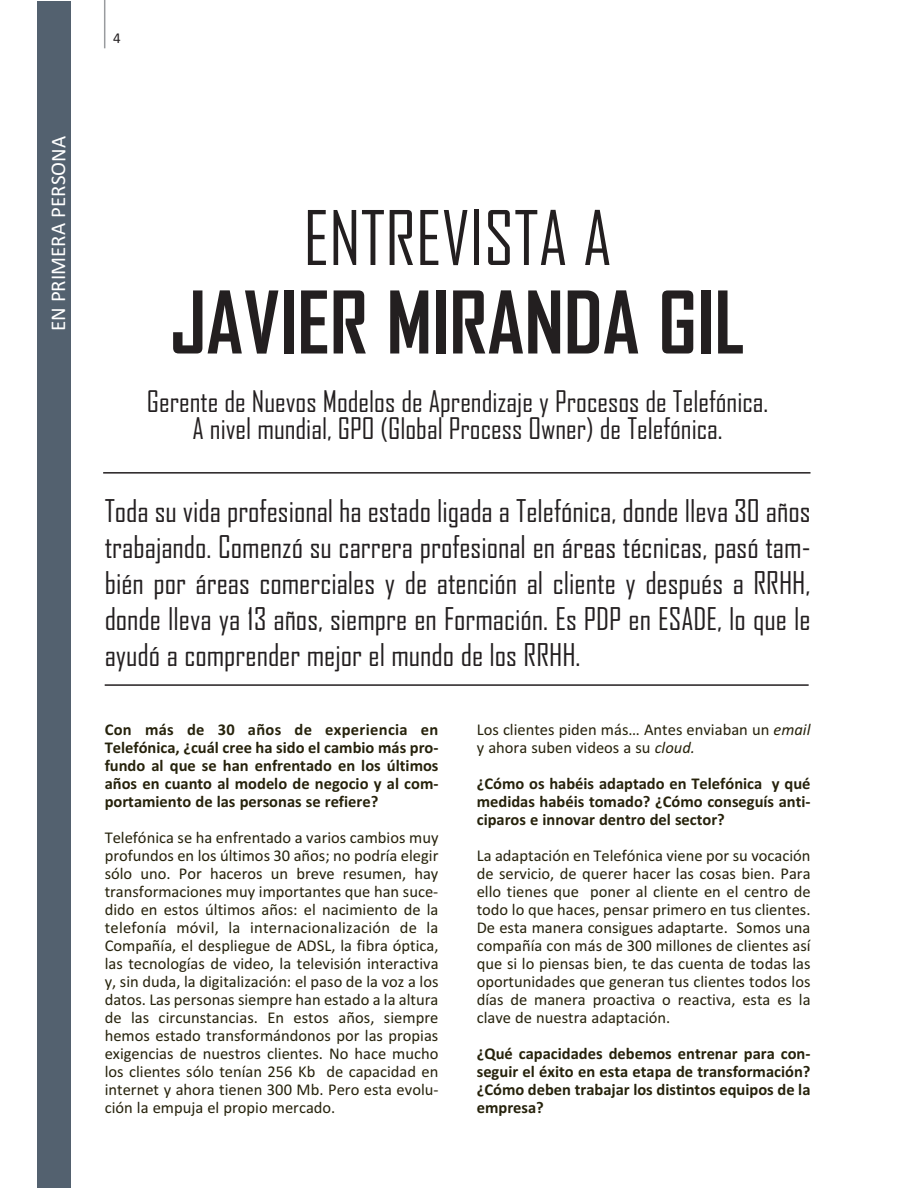
<style>
.page{position:relative;width:918px;height:1188px;background:#fff}
.page>*{position:absolute;margin:0;border:0;box-sizing:border-box;transform-origin:0 0}
.t1{font:700 82.5px "Agency FB";color:#231f20}
.t2{font:72px "Agency FB";color:#231f20}
.t3{font:30px/36px "Agency FB";color:#231f20;text-align:justify}
.t4{font:28.5px/27px "Agency FB";color:#231f20;text-align:center}
.t5{font:21px "Calibri";color:#fff}
.t6{font:16.5px/18px "Calibri";color:#26220b;text-align:justify}
.t7{font:700 16.5px/18px "Calibri";color:#26220b;text-align:justify}
.t8{font:15px "Calibri";color:#231f20}
.s1{font-style:italic}
</style>
<div class="page">
<hr style="left:104px;top:1px;width:1px;height:47px;background:#999b9e">
<div style="left:37px;top:1px;width:34px;height:1186px;background:#53616f"></div>
<hr style="left:105px;top:684px;width:704px;height:2px;background:#231f20">
<hr style="left:103px;top:472px;width:708px;height:2px;background:#231f20">
<p class="t5" style="left:51px;top:331px;width:197px;rotate:-90deg">EN PRIMERA PERSONA</p>
<p class="t8" style="left:113px;top:33px;width:9px">4</p>
<h2 class="t2" style="left:304px;top:210px;width:310px">ENTREVISTA A</h2>
<h1 class="t1" style="left:170px;top:291px;width:576px">JAVIER MIRANDA GIL</h1>
<h3 class="t4" style="left:147px;top:390px;width:623px">Gerente de Nuevos Modelos de Aprendizaje y Procesos de Telefónica.<br>A nivel mundial, GPO (Global Process Owner) de Telefónica.</h3>
<p class="t3" style="left:105px;top:495px;width:707px">Toda su vida profesional ha estado ligada a Telefónica, donde lleva 30 años trabajando. Comenzó su carrera profesional en áreas técnicas, pasó tam&shy;bién por áreas comerciales y de atención al cliente y después a RRHH, donde lleva ya 13 años, siempre en Formación. Es PDP en ESADE, lo que le ayudó a comprender mejor el mundo de los RRHH.</p>
<p class="t7" style="left:105px;top:722px;width:335px">Con más de 30 años de experiencia en Telefónica, ¿cuál cree ha sido el cambio más pro‐ fundo al que se han enfrentado en los últimos años en cuanto al modelo de negocio y al com‐ portamiento de las personas se refiere?</p>
<p class="t6" style="left:105px;top:830px;width:335px">Telefónica se ha enfrentado a varios cambios muy profundos en los últimos 30 años; no podría elegir sólo uno. Por haceros un breve resumen, hay transformaciones muy importantes que han suce‐ dido en estos últimos años: el nacimiento de la telefonía móvil, la internacionalización de la Compañía, el despliegue de ADSL, la fibra óptica, las tecnologías de video, la televisión interactiva y, sin duda, la digitalización: el paso de la voz a los datos. Las personas siempre han estado a la altura de las circunstancias. En estos años, siempre hemos estado transformándonos por las propias exigencias de nuestros clientes. No hace mucho los clientes sólo tenían 256 Kb de capacidad en internet y ahora tienen 300 Mb. Pero esta evolu‐ ción la empuja el propio mercado.</p>
<p class="t6" style="left:477px;top:722px;width:335px">Los clientes piden más… Antes enviaban un <span class="s1">email </span>y ahora suben videos a su <span class="s1">cloud.</span></p>
<p class="t7" style="left:477px;top:776px;width:335px">¿Cómo os habéis adaptado en Telefónica y qué medidas habéis tomado? ¿Cómo conseguís anti‐ ciparos e innovar dentro del sector?</p>
<p class="t6" style="left:477px;top:848px;width:335px">La adaptación en Telefónica viene por su vocación de servicio, de querer hacer las cosas bien. Para ello tienes que poner al cliente en el centro de todo lo que haces, pensar primero en tus clientes.<br>De esta manera consigues adaptarte. Somos una compañía con más de 300 millones de clientes así que si lo piensas bien, te das cuenta de todas las oportunidades que generan tus clientes todos los días de manera proactiva o reactiva, esta es la clave de nuestra adaptación.</p>
<p class="t7" style="left:477px;top:1046px;width:335px">¿Qué capacidades debemos entrenar para con‐ seguir el éxito en esta etapa de transformación? ¿Cómo deben trabajar los distintos equipos de la empresa?</p>
</div>
